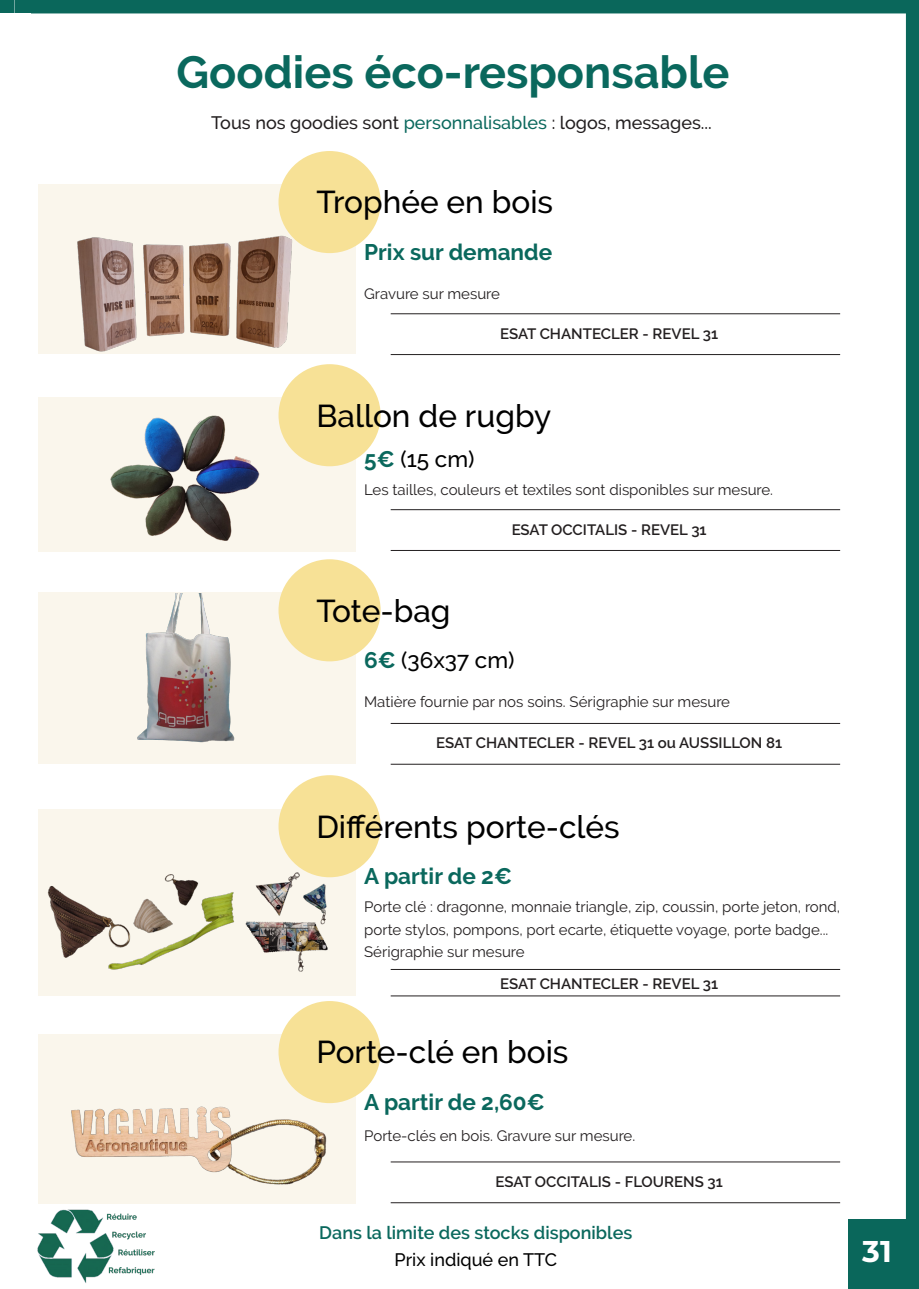
<style>
.page{position:relative;width:919px;height:1289px;background:#fff}
.page>*{position:absolute;margin:0;border:0;box-sizing:border-box;transform-origin:0 0}
.Paragraph_Style_3{font:700 45px "Raleway";color:#0a685d}
.Paragraph_Style_5{font:500 31.5px "Raleway";color:#000}
.t1{font:700 30px "Montserrat";color:#fff}
.Paragraph_Style_4{font:700 22.5px "Raleway";color:#0a685d}
.Paragraph_Style_4-2{font:500 22.5px "Raleway";color:#000001}
.Paragraph_Style_4-3{font:500 18px "Raleway";color:#231f20}
.Paragraph_Style_3-2{font:600 18px "Raleway";color:#0a685d}
.Paragraph_Style_3-3{font:500 18px "Raleway";color:#000001}
.Paragraph_Style_4-4{font:15px/22.5px "Raleway";color:#231f20}
.Paragraph_Style_4-5{font:600 15px "Raleway";color:#231f20}
.s1{color:#0a685d}
.s2{font-weight:700;color:#0a685d}
</style>
<div class="page">
<div style="left:0;top:0;width:14px;height:15px;background:#0a675b"></div>
<div style="left:847px;top:1219px;width:71px;height:69px;background:#0a675b"></div>
<div style="left:15px;top:0;width:903px;height:13px;background:#0a675b"></div>
<div style="left:905px;top:4px;width:13px;height:1223px;background:#0a675b"></div>
<div style="left:0;top:13px;width:31px;height:1275px;background:#fff"></div>
<div style="left:38px;top:184px;width:317px;height:170px;background:#faf6ec"></div>
<div style="left:278px;top:151px;width:102px;height:102px;background:#f7e196;border-radius:50%"></div>
<img style="left:77px;top:203px;width:270px;height:164px">
<div style="left:38px;top:592px;width:317px;height:172px;background:#faf6ec"></div>
<div style="left:278px;top:559px;width:102px;height:102px;background:#f7e196;border-radius:50%"></div>
<img style="left:137px;top:593px;width:147px;height:150px">
<div style="left:38px;top:808px;width:317px;height:187px;background:#faf6ec"></div>
<div style="left:278px;top:775px;width:102px;height:102px;background:#f7e196;border-radius:50%"></div>
<img style="left:38px;top:809px;width:309px;height:187px">
<div style="left:38px;top:1034px;width:317px;height:169px;background:#faf6ec"></div>
<div style="left:278px;top:1001px;width:102px;height:102px;background:#f7e196;border-radius:50%"></div>
<img style="left:38px;top:1035px;width:309px;height:169px">
<div style="left:38px;top:397px;width:317px;height:155px;background:#faf6ec"></div>
<div style="left:278px;top:364px;width:102px;height:102px;background:#f7e196;border-radius:50%"></div>
<img style="left:110px;top:403px;width:170px;height:138px">
<hr style="left:390px;top:313px;width:450px;height:1px;background:#231f20">
<hr style="left:390px;top:723px;width:450px;height:1px;background:#231f20">
<hr style="left:390px;top:969px;width:450px;height:1px;background:#231f20">
<hr style="left:390px;top:1161px;width:450px;height:1px;background:#231f20">
<hr style="left:390px;top:509px;width:450px;height:1px;background:#231f20">
<hr style="left:390px;top:354px;width:450px;height:1px;background:#231f20">
<hr style="left:390px;top:763px;width:450px;height:1px;background:#231f20">
<hr style="left:390px;top:995px;width:450px;height:1px;background:#231f20">
<hr style="left:390px;top:1202px;width:450px;height:1px;background:#231f20">
<hr style="left:390px;top:550px;width:450px;height:1px;background:#231f20">
<img style="left:37px;top:1209px;width:118px;height:74px">
<p class="Paragraph_Style_3" style="left:177px;top:47px;width:554px">Goodies éco-responsable</p>
<p class="Paragraph_Style_4-3" style="left:211px;top:112px;width:502px">Tous nos goodies sont <span class="s1">personnalisables</span> : logos, messages...</p>
<p class="Paragraph_Style_5" style="left:316px;top:184px;width:238px">Trophée en bois</p>
<p class="Paragraph_Style_4" style="left:364px;top:239px;width:189px">Prix sur demande</p>
<p class="Paragraph_Style_4-4" style="left:364px;top:282px;width:137px">Gravure sur mesure</p>
<p class="Paragraph_Style_4-5" style="left:500px;top:325px;width:219px">ESAT CHANTECLER - REVEL 31</p>
<p class="Paragraph_Style_5" style="left:316px;top:397px;width:236px">Ballon de rugby</p>
<p class="Paragraph_Style_4-2" style="left:364px;top:446px;width:112px"><span class="s2">5€</span> (15 cm)</p>
<p class="Paragraph_Style_4-4" style="left:364px;top:478px;width:410px">Les tailles, couleurs et textiles sont disponibles sur mesure.</p>
<p class="Paragraph_Style_5" style="left:316px;top:592px;width:136px">Tote-bag</p>
<p class="Paragraph_Style_4-5" style="left:511px;top:521px;width:196px">ESAT OCCITALIS - REVEL 31</p>
<p class="Paragraph_Style_4-2" style="left:364px;top:647px;width:152px"><span class="s2">6€</span> (36x37 cm)</p>
<p class="Paragraph_Style_4-4" style="left:364px;top:690px;width:367px">Matière fournie par nos soins. Sérigraphie sur mesure</p>
<p class="Paragraph_Style_4-5" style="left:436px;top:734px;width:347px">ESAT CHANTECLER - REVEL 31 ou AUSSILLON 81</p>
<p class="Paragraph_Style_5" style="left:316px;top:808px;width:305px">Différents porte-clés</p>
<p class="Paragraph_Style_4" style="left:364px;top:863px;width:149px">A partir de 2€</p>
<p class="Paragraph_Style_4-4" style="left:364px;top:895px;width:477px">Porte clé : dragonne, monnaie triangle, zip, coussin, porte jeton, rond, porte stylos, pompons, port ecarte, étiquette voyage, porte badge...</p>
<p class="Paragraph_Style_4-4" style="left:364px;top:940px;width:162px">Sérigraphie sur mesure</p>
<p class="Paragraph_Style_4-5" style="left:500px;top:974px;width:219px">ESAT CHANTECLER - REVEL 31</p>
<p class="Paragraph_Style_5" style="left:316px;top:1034px;width:253px">Porte-clé en bois</p>
<p class="Paragraph_Style_4" style="left:364px;top:1089px;width:182px">A partir de 2,60€</p>
<p class="Paragraph_Style_4-4" style="left:364px;top:1124px;width:272px">Porte-clés en bois. Gravure sur mesure.</p>
<p class="Paragraph_Style_4-5" style="left:495px;top:1172px;width:229px">ESAT OCCITALIS - FLOURENS 31</p>
<p class="Paragraph_Style_3-2" style="left:319px;top:1222px;width:314px">Dans la limite des stocks disponibles</p>
<p class="Paragraph_Style_3-3" style="left:394px;top:1248px;width:164px">Prix indiqué en TTC</p>
<h3 class="t1" style="left:862px;top:1229px;width:31px">31</h3>
</div>
